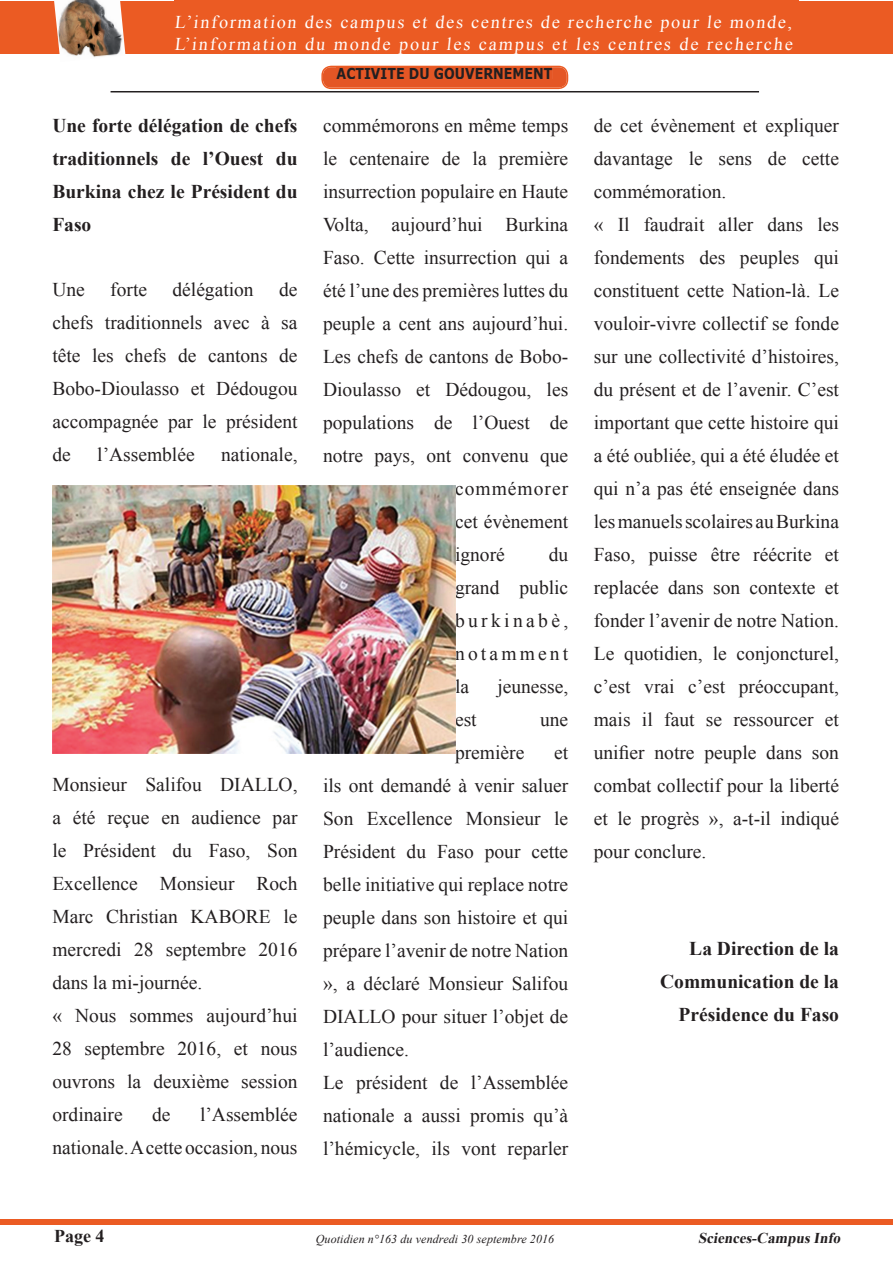
<style>
.page{position:relative;width:893px;height:1263px;background:#fff}
.page>*{position:absolute;margin:0;border:0;box-sizing:border-box;transform-origin:0 0}
.t1{font:19.5px/33px "Times New Roman";color:#231f20}
.t2{font:700 19.5px/33px "Times New Roman";color:#231f20;text-align:justify}
.t3{font:19.5px "Times New Roman";letter-spacing:.055em;color:#231f20}
.t4{font:18px/21.6px "Times New Roman";letter-spacing:.105em;color:#fff}
.t5{font:700 18px "Times New Roman";color:#231f20}
.t6{font:700 15px "Verdana";color:#231f20;scale:.84 1}
.t7{font:italic 700 15px "Times New Roman";color:#231f20}
.t8{font:italic 12px "Times New Roman";letter-spacing:.01em;color:#231f20}
</style>
<div class="page">
<div style="left:1px;top:1219px;width:892px;height:6px;background:#eb5b23"></div>
<hr style="left:111px;top:91px;width:648px;height:1px;background:#231f20">
<svg style="left:321px;top:66px;width:247px;height:23px;background:#e55a2a"></svg>
<div style="left:0;top:1px;width:893px;height:52px;background:#eb5b23"></div>
<img style="left:54px;top:0;width:71px;height:57px">
<div style="left:174px;top:0;width:625px;height:53px;background:#eb5b23"></div>
<img style="left:52px;top:486px;width:403px;height:267px">
<p class="t4" style="left:174px;top:11px;width:622px">L’information des campus et des centres de recherche pour le monde,<br>L’information du monde pour les campus et les centres de recherche</p>
<p class="t2" style="left:52px;top:109px;width:247px">Une forte délégation de chefs traditionnels de l’Ouest du Burkina chez le Président du Faso</p>
<p class="t1" style="left:52px;top:272px;width:34px">Une</p>
<p class="t1" style="left:110px;top:272px;width:38px">forte</p>
<p class="t1" style="left:172px;top:272px;width:83px">délégation</p>
<p class="t1" style="left:52px;top:272px;width:247px;text-align:justify;text-indent:227px">de chefs traditionnels avec à sa tête les chefs de cantons de Bobo-Dioulasso et Dédougou accompagnée par le président de</p>
<p class="t1" style="left:97px;top:437px;width:99px">l’Assemblée</p>
<p class="t1" style="left:221px;top:437px;width:78px">nationale,</p>
<p class="t1" style="left:52px;top:767px;width:247px">Monsieur Salifou DIALLO, a été reçue en audience par le Président du Faso, Son<br>Excellence Monsieur Roch<br>Marc Christian KABORE le mercredi 28 septembre 2016 dans la mi-journée.<br>« Nous sommes aujourd’hui<br>28 septembre 2016, et nous ouvrons la deuxième session ordinaire</p>
<p class="t1" style="left:52px;top:1097px;width:247px;text-align:right">l’Assemblée<br>nationale. A cette occasion, nous</p>
<p class="t1" style="left:152px;top:1097px;width:20px">de</p>
<p class="t6" style="left:337px;top:63px;width:258px">ACTIVITE DU GOUVERNEMENT</p>
<p class="t1" style="left:323px;top:109px;width:247px">commémorons en même temps</p>
<p class="t1" style="left:323px;top:142px;width:247px">le centenaire de la première</p>
<p class="t1" style="left:323px;top:175px;width:247px">insurrection populaire en Haute</p>
<p class="t1" style="left:323px;top:208px;width:247px">Volta, aujourd’hui Burkina</p>
<p class="t1" style="left:323px;top:241px;width:247px">Faso. Cette insurrection qui a</p>
<p class="t1" style="left:323px;top:274px;width:247px">été l’une des premières luttes du</p>
<p class="t1" style="left:323px;top:307px;width:247px">peuple a cent ans aujourd’hui.</p>
<p class="t1" style="left:323px;top:340px;width:247px">Les chefs de cantons de Bobo-</p>
<p class="t1" style="left:323px;top:373px;width:247px">Dioulasso et Dédougou, les</p>
<p class="t1" style="left:323px;top:406px;width:247px">populations de l’Ouest de</p>
<p class="t1" style="left:323px;top:439px;width:247px">notre pays, ont convenu que</p>
<p class="t3" style="left:455px;top:475px;width:115px">commémorer</p>
<p class="t1" style="left:455px;top:505px;width:115px">cet évènement</p>
<p class="t1" style="left:455px;top:538px;width:51px">ignoré</p>
<p class="t1" style="left:455px;top:538px;width:115px;text-align:justify;text-indent:94px">du grand public burkinabè, notamment la</p>
<p class="t1" style="left:497px;top:670px;width:72px">jeunesse,</p>
<p class="t1" style="left:455px;top:703px;width:23px">est</p>
<p class="t1" style="left:540px;top:703px;width:30px">une</p>
<p class="t1" style="left:455px;top:736px;width:71px">première</p>
<p class="t1" style="left:323px;top:736px;width:247px;text-indent:231px">et ils ont demandé à venir saluer<br>Son Excellence Monsieur le<br>Président du Faso pour cette belle initiative qui replace notre peuple dans son histoire et qui prépare l’avenir de notre Nation », a déclaré Monsieur Salifou<br>DIALLO pour situer l’objet de l’audience.<br>Le président de l’Assemblée nationale a aussi promis qu’à l’hémicycle, ils vont reparler</p>
<p class="t1" style="left:594px;top:109px;width:247px">de cet évènement et expliquer davantage le sens de cette commémoration.<br>« Il faudrait aller dans les fondements des peuples qui constituent cette Nation-là. Le vouloir-vivre collectif se fonde sur une collectivité d’histoires, du présent et de l’avenir. C’est important que cette histoire qui a été oubliée, qui a été éludée et qui n’a pas été enseignée dans les manuels scolaires au Burkina<br>Faso, puisse être réécrite et replacée dans son contexte et fonder l’avenir de notre Nation.<br>Le quotidien, le conjoncturel, c’est vrai c’est préoccupant, mais il faut se ressourcer et unifier notre peuple dans son combat collectif pour la liberté et le progrès », a-t-il indiqué pour conclure.</p>
<p class="t2" style="left:660px;top:931px;width:180px;text-align:right">La Direction de la<br>Communication de la<br>Présidence du Faso</p>
<p class="t5" style="left:54px;top:1223px;width:52px">Page 4</p>
<p class="t8" style="left:316px;top:1231px;width:240px">Quotidien n°163 du vendredi 30 septembre 2016</p>
<p class="t7" style="left:698px;top:1227px;width:147px">Sciences-CampusInfo</p>
</div>
